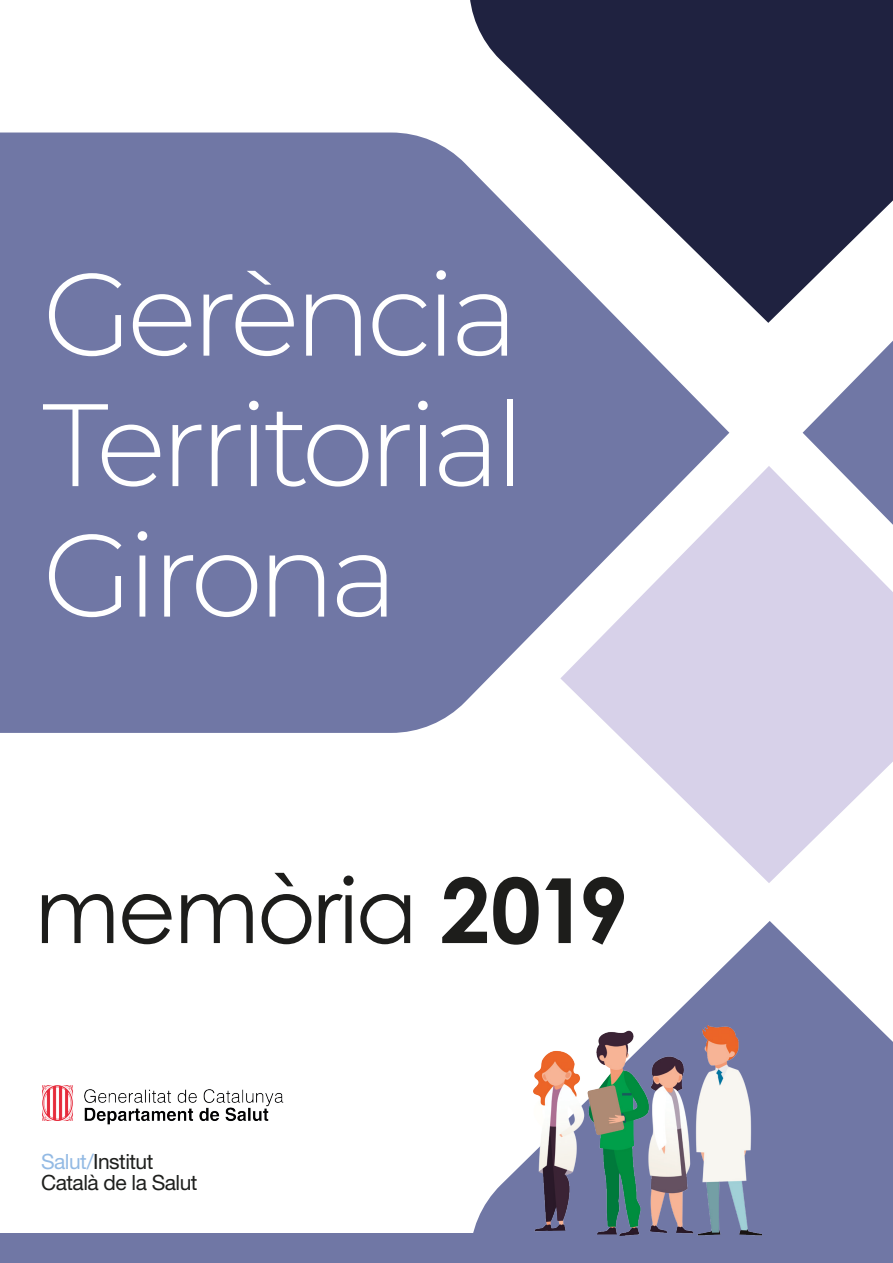
<style>
.page{position:relative;width:893px;height:1263px;background:#fff}
.page>*{position:absolute;margin:0;border:0;box-sizing:border-box;transform-origin:0 0}
.t1{font:300 117px/130.5px "Montserrat";letter-spacing:-.05em;color:#fff;text-align:justify}
.t2{font:90px "Century Gothic";letter-spacing:-.02em;color:#1d1d1b}
.t3{font:21px/21px "Helvetica Neue LT Std";letter-spacing:-.025em;color:#1e1f1d}
.s1{font-weight:700}
.s2{color:#93bae4}
</style>
<div class="page">
<div style="left:0;top:1233px;width:893px;height:30px;background:#7077a5"></div>
<div style="left:0;top:133px;width:729px;height:600px;background:#7077a5"></div>
<svg style="left:473px;top:921px;width:420px;height:315px"></svg>
<svg style="left:560px;top:466px;width:333px;height:417px;fill:#d7d1e9"></svg>
<svg style="left:803px;top:341px;width:90px;height:407px;fill:#d7d1e9"></svg>
<svg style="left:469px;top:0;width:424px;height:323px;fill:#1f2240"></svg>
<img style="left:43px;top:1085px;width:241px;height:40px">
<img style="left:534px;top:1025px;width:227px;height:210px">
<h1 class="t1" style="left:43px;top:245px;width:484px">Gerència Territorial Girona</h1>
<h2 class="t2" style="left:35px;top:848px;width:595px">memòria <span class="s1">2019</span></h2>
<p class="t3" style="left:41px;top:1151px;width:158px"><span class="s2">Salut/</span>Institut<br>Català de la Salut</p>
</div>
